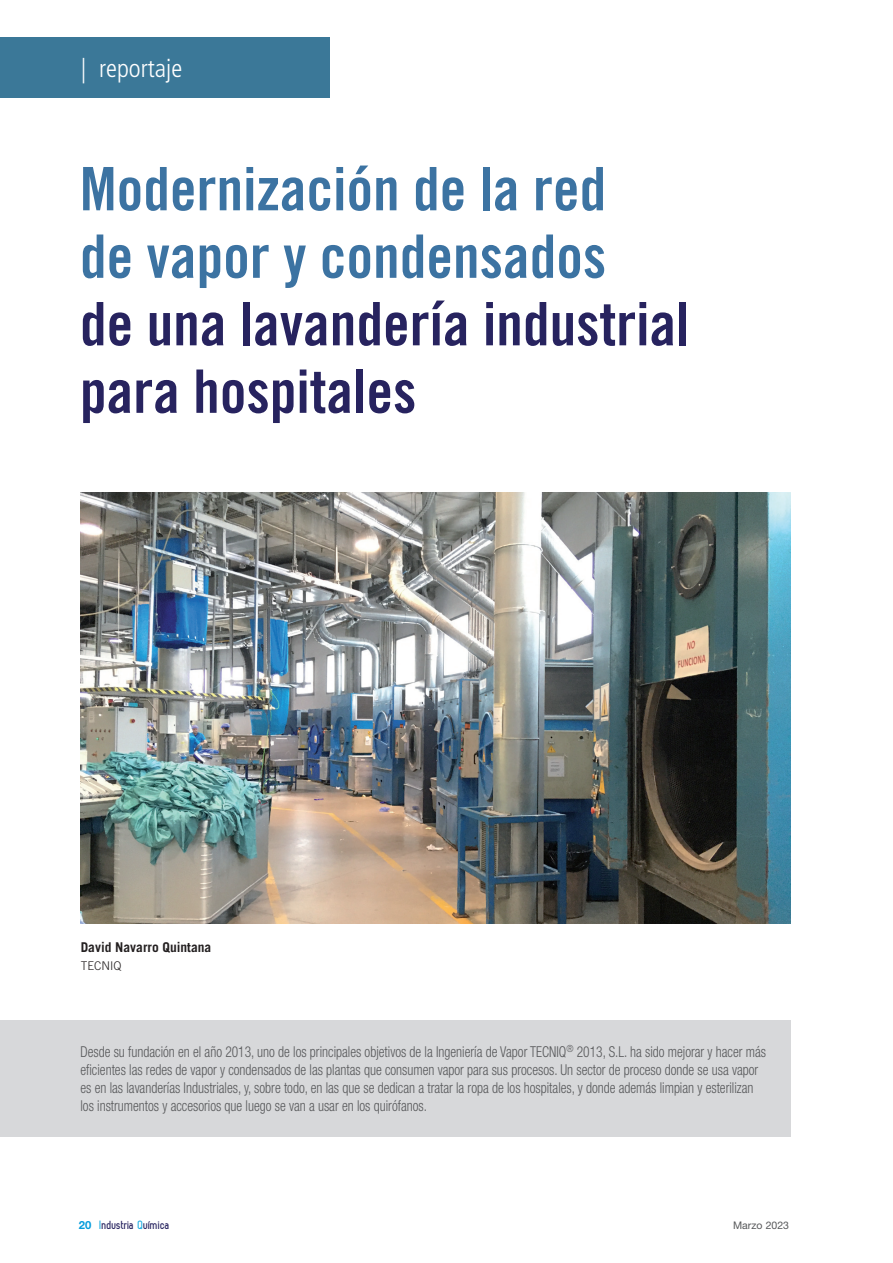
<style>
.page{position:relative;width:893px;height:1263px;background:#fff}
.page>*{position:absolute;margin:0;border:0;box-sizing:border-box;transform-origin:0 0}
.IQ_título{font:60px/67.5px "Trade Gothic Bold Cond Twenty";color:#3c73a2}
.t1{font:300 condensed 25.5px "Frutiger";color:#fff}
.ENTRADILLA{font:300 condensed 15px/18px "Helvetica Neue LT Std";color:#57585a;scale:.9 1}
.IQ_autor_cargo{font:700 13.5px "Trade Gothic";color:#231f20}
.t2{font:700 12px "Zag";color:#27235f}
.IQ_autor_cargo-2{font:300 12px "Trade Gothic";color:#231f20}
.t3{font:10.5px "Helvetica Neue LT Std";color:#57585a}
.s1{color:#27235f}
.s2{font-family:"Helvetica Neue LT Std";font-size:11.25px;color:#069ddc}
.s3{color:#1bace1}
</style>
<div class="page">
<div style="left:0;top:37px;width:330px;height:61px;background:#3b7898"></div>
<img style="left:81px;top:493px;width:710px;height:430px">
<div style="left:0;top:1020px;width:791px;height:117px;background:#d7d8da"></div>
<h2 class="t1" style="left:81px;top:54px;width:103px">| reportaje</h2>
<p class="IQ_título" style="left:80px;top:155px;width:611px">Modernización de la red<br>de vapor y condensados<br><span class="s1">de una lavandería industrial para hospitales</span></p>
<p class="IQ_autor_cargo" style="left:81px;top:939px;width:132px">David Navarro Quintana</p>
<p class="IQ_autor_cargo-2" style="left:81px;top:959px;width:42px">TECNIQ</p>
<p class="ENTRADILLA" style="left:80px;top:1043px;width:763px">Desde su fundación en el año 2013, uno de los principales objetivos de la Ingeniería de Vapor TECNIQ<sup>®</sup> 2013, S.L. ha sido mejorar y hacer más eficientes las redes de vapor y condensados de las plantas que consumen vapor para sus procesos. Un sector de proceso donde se usa vapor es en las lavanderías Industriales, y, sobre todo, en las que se dedican a tratar la ropa de los hospitales, y donde además limpian y esterilizan los instrumentos y accesorios que luego se van a usar en los quirófanos.</p>
<p class="t2" style="left:79px;top:1218px;width:93px"><span class="s2">20</span> <span class="s3">I</span>ndustria <span class="s3">Q</span>uímica</p>
<p class="t3" style="left:733px;top:1219px;width:57px">Marzo 2023</p>
</div>
